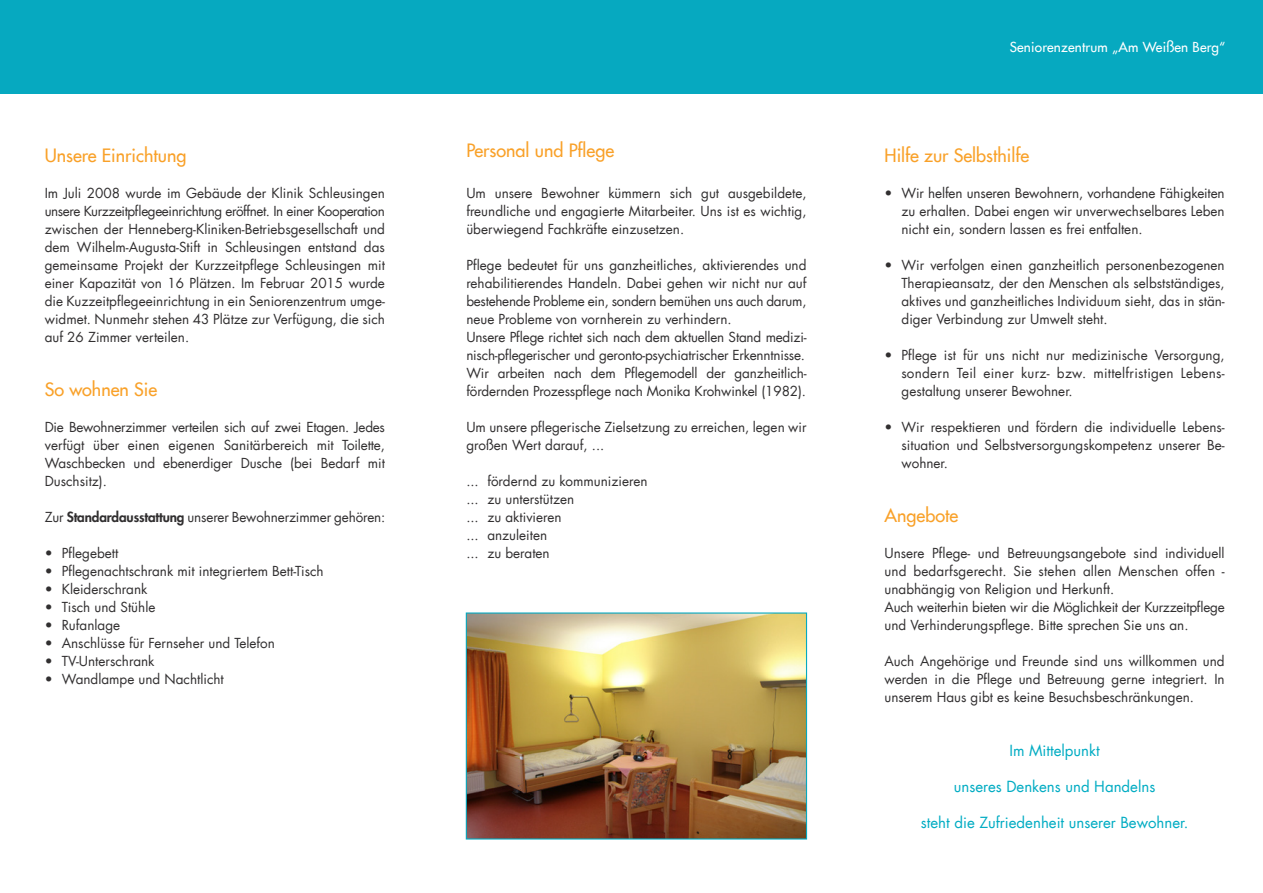
<style>
.page{position:relative;width:1263px;height:893px;background:#fff}
.page>*{position:absolute;margin:0;border:0;box-sizing:border-box;transform-origin:0 0}
.t1{font:500 18px "Futura Com";color:#f9a129}
.t2{font:15px "Futura Com";color:#00acc3}
.t3{font:13.5px/18px "Futura Com";color:#312f30;text-align:justify}
.t4{font:500 13.5px "Futura Com";letter-spacing:.015em;color:#fff}
.s1{font-weight:800}
</style>
<div class="page">
<div style="left:0;top:0;width:1263px;height:93px;background:#06a9c0"></div>
<img style="left:468px;top:614px;width:337px;height:223px">
<div style="left:466px;top:612px;width:341px;height:227px;border:1px solid #06a9c0"></div>
<h1 class="t1" style="left:45px;top:142px;width:143px">Unsere Einrichtung</h1>
<p class="t3" style="left:45px;top:184px;width:342px">Im Juli 2008 wurde im Gebäude der Klinik Schleusingen unsere Kurzzeitpflegeeinrichtung eröffnet. In einer Kooperation zwischen der Henneberg-Kliniken-Betriebsgesellschaft und dem Wilhelm-Augusta-Stift in Schleusingen entstand das gemeinsame Projekt der Kurzzeitpflege Schleusingen mit einer Kapazität von 16 Plätzen. Im Februar 2015 wurde die Kuzzeitpflegeeinrichtung in ein Seniorenzentrum umge&shy;widmet. Nunmehr stehen 43 Plätze zur Verfügung, die sich auf 26 Zimmer verteilen.</p>
<h1 class="t1" style="left:45px;top:376px;width:114px">So wohnen Sie</h1>
<p class="t3" style="left:45px;top:418px;width:342px">Die Bewohnerzimmer verteilen sich auf zwei Etagen. Jedes verfügt über einen eigenen Sanitärbereich mit Toilette, Waschbecken und ebenerdiger Dusche (bei Bedarf mit Duschsitz).</p>
<p class="t3" style="left:45px;top:508px;width:342px">Zur <span class="s1">Standardausstattung</span> unserer Bewohnerzimmer gehören:</p>
<p class="t3" style="left:45px;top:544px;width:75px">• Pflegebett</p>
<p class="t3" style="left:45px;top:562px;width:280px">• Pflegenachtschrank mit integriertem Bett-Tisch</p>
<p class="t3" style="left:45px;top:580px;width:104px">• Kleiderschrank</p>
<p class="t3" style="left:45px;top:598px;width:112px">• Tisch und Stühle</p>
<p class="t3" style="left:45px;top:616px;width:77px">• Rufanlage</p>
<p class="t3" style="left:45px;top:634px;width:232px">• Anschlüsse für Fernseher und Telefon</p>
<p class="t3" style="left:45px;top:652px;width:111px">• TV-Unterschrank</p>
<p class="t3" style="left:45px;top:670px;width:181px">• Wandlampe und Nachtlicht</p>
<h1 class="t1" style="left:466px;top:137px;width:149px">Personal und Pflege</h1>
<p class="t3" style="left:466px;top:184px;width:342px">Um unsere Bewohner kümmern sich gut ausgebildete, freundliche und engagierte Mitarbeiter. Uns ist es wichtig, überwiegend Fachkräfte einzusetzen.</p>
<p class="t3" style="left:466px;top:256px;width:342px;text-align:left">Pflege bedeutet für uns ganzheitliches, aktivierendes und rehabilitierendes Handeln. Dabei gehen wir nicht nur auf bestehende Probleme ein, sondern bemühen uns auch darum, neue Probleme von vornherein zu verhindern.<br>Unsere Pflege richtet sich nach dem aktuellen Stand medizi&shy;nisch-pflegerischer und geronto-psychiatrischer Erkenntnisse.<br>Wir arbeiten nach dem Pflegemodell der ganzheitlich&shy;fördernden Prozesspflege nach Monika Krohwinkel (1982).</p>
<p class="t3" style="left:466px;top:418px;width:342px">Um unsere pflegerische Zielsetzung zu erreichen, legen wir großen Wert darauf, ...</p>
<p class="t3" style="left:466px;top:472px;width:183px;text-align:left">... fördernd zu kommunizieren ... zu unterstützen<br>... zu aktivieren<br>... anzuleiten<br>... zu beraten</p>
<p class="t4" style="left:1010px;top:37px;width:217px">Seniorenzentrum „Am Weißen Berg“</p>
<h1 class="t1" style="left:884px;top:142px;width:146px">Hilfe zur Selbsthilfe</h1>
<p class="t3" style="left:901px;top:184px;width:325px;text-indent:-17px">• Wir helfen unseren Bewohnern, vorhandene Fähigkeiten zu erhalten. Dabei engen wir unverwechselbares Leben nicht ein, sondern lassen es frei entfalten.</p>
<p class="t3" style="left:901px;top:256px;width:325px;text-indent:-17px">• Wir verfolgen einen ganzheitlich personenbezogenen Therapieansatz, der den Menschen als selbstständiges, aktives und ganzheitliches Individuum sieht, das in stän&shy;diger Verbindung zur Umwelt steht.</p>
<p class="t3" style="left:901px;top:346px;width:325px;text-indent:-17px">• Pflege ist für uns nicht nur medizinische Versorgung, sondern Teil einer kurz- bzw. mittelfristigen Lebens&shy;gestaltung unserer Bewohner.</p>
<p class="t3" style="left:901px;top:418px;width:325px;text-indent:-17px">• Wir respektieren und fördern die individuelle Lebens&shy;situation und Selbstversorgungskompetenz unserer Be&shy;wohner.</p>
<h1 class="t1" style="left:884px;top:502px;width:75px">Angebote</h1>
<p class="t3" style="left:884px;top:544px;width:342px;text-align:left">Unsere Pflege- und Betreuungsangebote sind individuell und bedarfsgerecht. Sie stehen allen Menschen offen - unabhängig von Religion und Herkunft.<br>Auch weiterhin bieten wir die Möglichkeit der Kurzzeitpflege und Verhinderungspflege. Bitte sprechen Sie uns an.</p>
<p class="t3" style="left:884px;top:652px;width:342px">Auch Angehörige und Freunde sind uns willkommen und werden in die Pflege und Betreuung gerne integriert. In unserem Haus gibt es keine Besuchsbeschränkungen.</p>
<p class="t2" style="left:1009px;top:740px;width:92px">I m Mittelpunkt</p>
<p class="t2" style="left:954px;top:776px;width:203px">unseres Denkens und Handelns</p>
<p class="t2" style="left:921px;top:812px;width:269px">steht die Zufriedenheit unserer Bewohner.</p>
</div>
